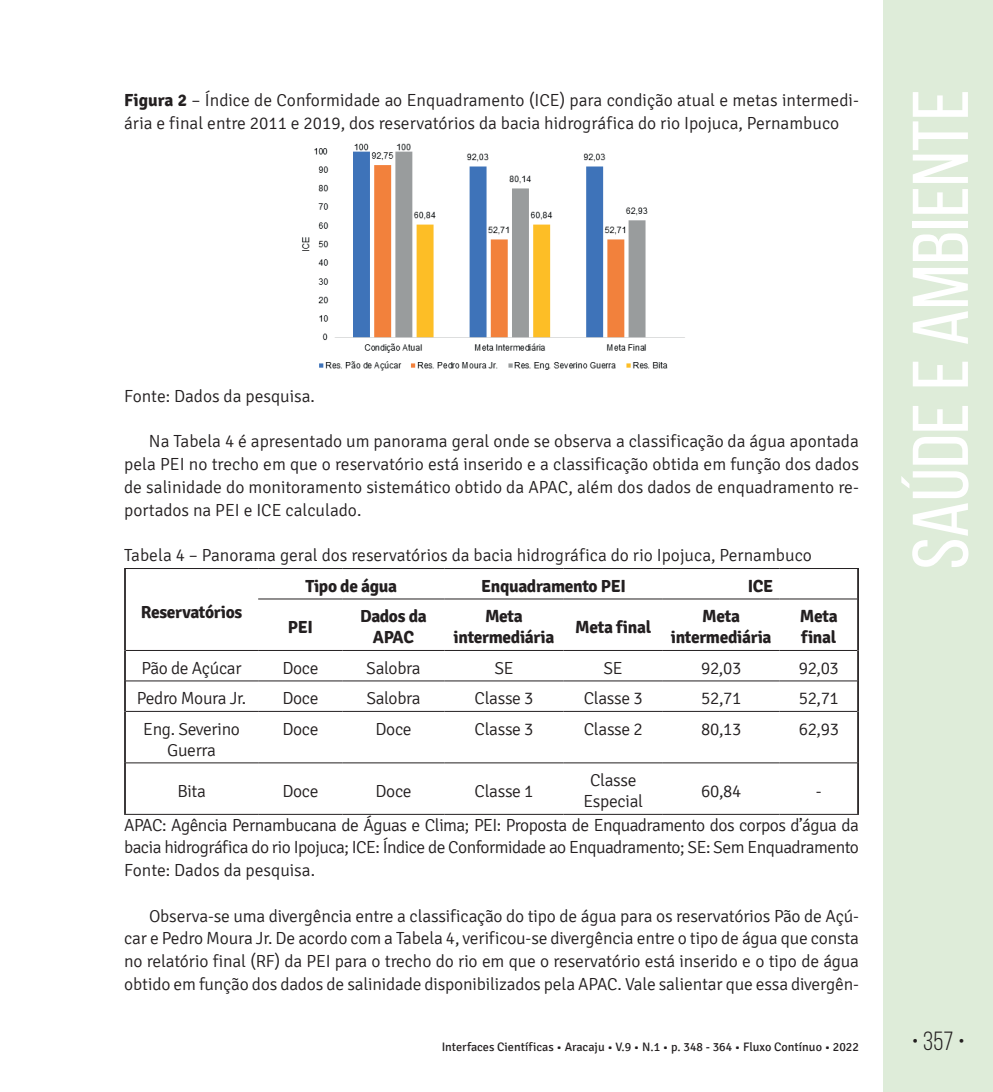
<style>
.page{position:relative;width:993px;height:1092px;background:#fff}
.page>*{position:absolute;margin:0;border:0;box-sizing:border-box;transform-origin:0 0}
.t1{font:78.75px "Bebas Neue";color:#fff;scale:1.09 1}
.t2{font:26.25px "Bebas Neue";color:#231f20}
.t3{font:300 17.5px/22.8px "Signika";letter-spacing:-.01em;color:#231f20;text-align:justify}
.t4{font:300 17.5px/33.6px "Signika";letter-spacing:-.03em;color:#231f20}
.t5{font:700 17.5px/21px "Signika";letter-spacing:-.02em;color:#231f20;text-align:center}
.t6{font:12.25px "Signika";color:#231f20}
.s1{font-weight:700}
</style>
<div class="page">
<div style="left:883px;top:0;width:109px;height:1091px;background:#deecd9"></div>
<img style="left:302px;top:143px;width:383px;height:228px">
<hr style="left:124px;top:569px;width:2px;height:30px;background:#231f20">
<hr style="left:124px;top:599px;width:2px;height:51px;background:#231f20">
<hr style="left:856px;top:599px;width:2px;height:51px;background:#231f20">
<hr style="left:124px;top:650px;width:2px;height:31px;background:#231f20">
<hr style="left:856px;top:650px;width:2px;height:31px;background:#231f20">
<hr style="left:124px;top:681px;width:2px;height:30px;background:#231f20">
<hr style="left:856px;top:681px;width:2px;height:30px;background:#231f20">
<hr style="left:124px;top:711px;width:2px;height:51px;background:#231f20">
<hr style="left:856px;top:711px;width:2px;height:51px;background:#231f20">
<hr style="left:124px;top:762px;width:2px;height:51px;background:#231f20">
<hr style="left:856px;top:762px;width:2px;height:51px;background:#231f20">
<hr style="left:856px;top:569px;width:2px;height:30px;background:#231f20">
<hr style="left:124px;top:568px;width:134px;height:1px;background:#231f20">
<hr style="left:258px;top:568px;width:84px;height:1px;background:#231f20">
<hr style="left:342px;top:568px;width:102px;height:1px;background:#231f20">
<hr style="left:444px;top:568px;width:119px;height:1px;background:#231f20">
<hr style="left:563px;top:568px;width:99px;height:1px;background:#231f20">
<hr style="left:662px;top:568px;width:117px;height:1px;background:#231f20">
<hr style="left:779px;top:568px;width:79px;height:1px;background:#231f20">
<hr style="left:258px;top:598px;width:84px;height:1px;background:#231f20">
<hr style="left:342px;top:598px;width:102px;height:1px;background:#231f20">
<hr style="left:444px;top:598px;width:119px;height:1px;background:#231f20">
<hr style="left:563px;top:598px;width:99px;height:1px;background:#231f20">
<hr style="left:662px;top:598px;width:117px;height:1px;background:#231f20">
<hr style="left:779px;top:598px;width:77px;height:1px;background:#231f20">
<hr style="left:126px;top:650px;width:132px;height:1px;background:#231f20">
<hr style="left:258px;top:650px;width:84px;height:1px;background:#231f20">
<hr style="left:342px;top:650px;width:102px;height:1px;background:#231f20">
<hr style="left:444px;top:650px;width:119px;height:1px;background:#231f20">
<hr style="left:563px;top:650px;width:99px;height:1px;background:#231f20">
<hr style="left:662px;top:650px;width:117px;height:1px;background:#231f20">
<hr style="left:779px;top:650px;width:77px;height:1px;background:#231f20">
<hr style="left:126px;top:680px;width:132px;height:1px;background:#231f20">
<hr style="left:258px;top:680px;width:84px;height:1px;background:#231f20">
<hr style="left:342px;top:680px;width:102px;height:1px;background:#231f20">
<hr style="left:444px;top:680px;width:119px;height:1px;background:#231f20">
<hr style="left:563px;top:680px;width:99px;height:1px;background:#231f20">
<hr style="left:662px;top:680px;width:117px;height:1px;background:#231f20">
<hr style="left:779px;top:680px;width:77px;height:1px;background:#231f20">
<hr style="left:126px;top:711px;width:132px;height:1px;background:#231f20">
<hr style="left:258px;top:711px;width:84px;height:1px;background:#231f20">
<hr style="left:342px;top:711px;width:102px;height:1px;background:#231f20">
<hr style="left:444px;top:711px;width:119px;height:1px;background:#231f20">
<hr style="left:563px;top:711px;width:99px;height:1px;background:#231f20">
<hr style="left:662px;top:711px;width:117px;height:1px;background:#231f20">
<hr style="left:779px;top:711px;width:77px;height:1px;background:#231f20">
<hr style="left:126px;top:762px;width:132px;height:1px;background:#231f20">
<hr style="left:258px;top:762px;width:84px;height:1px;background:#231f20">
<hr style="left:342px;top:762px;width:102px;height:1px;background:#231f20">
<hr style="left:444px;top:762px;width:119px;height:1px;background:#231f20">
<hr style="left:563px;top:762px;width:99px;height:1px;background:#231f20">
<hr style="left:662px;top:762px;width:117px;height:1px;background:#231f20">
<hr style="left:779px;top:762px;width:77px;height:1px;background:#231f20">
<hr style="left:124px;top:813px;width:134px;height:1px;background:#231f20">
<hr style="left:258px;top:813px;width:84px;height:1px;background:#231f20">
<hr style="left:342px;top:813px;width:102px;height:1px;background:#231f20">
<hr style="left:444px;top:813px;width:119px;height:1px;background:#231f20">
<hr style="left:563px;top:813px;width:99px;height:1px;background:#231f20">
<hr style="left:662px;top:813px;width:117px;height:1px;background:#231f20">
<hr style="left:779px;top:813px;width:79px;height:1px;background:#231f20">
<p class="t3" style="left:124px;top:89px;width:736px"><span class="s1">Figura 2</span> – Índice de Conformidade ao Enquadramento (ICE) para condição atual e metas intermedi&shy;ária e final entre 2011 e 2019, dos reservatórios da bacia hidrográfica do rio Ipojuca, Pernambuco</p>
<p class="t3" style="left:124px;top:385px;width:192px">Fonte: Dados da pesquisa.</p>
<p class="t3" style="left:124px;top:430px;width:736px;text-indent:25px">Na Tabela 4 é apresentado um panorama geral onde se observa a classificação da água apontada pela PEI no trecho em que o reservatório está inserido e a classificação obtida em função dos dados de salinidade do monitoramento sistemático obtido da APAC, além dos dados de enquadramento re&shy;portados na PEI e ICE calculado.</p>
<p class="t3" style="left:124px;top:544px;width:689px">Tabela 4 – Panorama geral dos reservatórios da bacia hidrográfica do rio Ipojuca, Pernambuco</p>
<p class="t5" style="left:141px;top:601px;width:103px">Reservatórios</p>
<p class="t5" style="left:305px;top:575px;width:93px">Tipo de água</p>
<p class="t5" style="left:481px;top:575px;width:146px">Enquadramento PEI</p>
<p class="t5" style="left:747px;top:575px;width:27px">ICE</p>
<p class="t5" style="left:288px;top:616px;width:27px">PEI</p>
<p class="t5" style="left:360px;top:606px;width:68px">Dados da<br>APAC</p>
<p class="t5" style="left:453px;top:606px;width:102px">Meta intermediária</p>
<p class="t5" style="left:575px;top:616px;width:77px">Meta final</p>
<p class="t5" style="left:670px;top:606px;width:102px">Meta intermediária</p>
<p class="t5" style="left:799px;top:606px;width:39px;text-align:left">Meta final</p>
<p class="t3" style="left:142px;top:657px;width:101px">Pão de Açúcar</p>
<p class="t3" style="left:282px;top:657px;width:38px">Doce</p>
<p class="t3" style="left:366px;top:657px;width:56px">Salobra</p>
<p class="t3" style="left:494px;top:657px;width:21px">SE</p>
<p class="t3" style="left:603px;top:657px;width:21px">SE</p>
<p class="t3" style="left:701px;top:657px;width:42px">92,03</p>
<p class="t3" style="left:798px;top:657px;width:42px">92,03</p>
<p class="t3" style="left:137px;top:687px;width:111px">Pedro Moura Jr.</p>
<p class="t3" style="left:282px;top:687px;width:38px">Doce</p>
<p class="t3" style="left:366px;top:687px;width:56px">Salobra</p>
<p class="t3" style="left:474px;top:687px;width:60px">Classe 3</p>
<p class="t3" style="left:583px;top:687px;width:60px">Classe 3</p>
<p class="t3" style="left:701px;top:687px;width:42px">52,71</p>
<p class="t3" style="left:798px;top:687px;width:42px">52,71</p>
<p class="t3" style="left:143px;top:718px;width:98px;line-height:21px;text-align:center">Eng. Severino<br>Guerra</p>
<p class="t3" style="left:282px;top:717px;width:38px">Doce</p>
<p class="t3" style="left:375px;top:717px;width:38px">Doce</p>
<p class="t3" style="left:474px;top:717px;width:60px">Classe 3</p>
<p class="t3" style="left:583px;top:717px;width:60px">Classe 2</p>
<p class="t3" style="left:701px;top:717px;width:42px">80,13</p>
<p class="t3" style="left:798px;top:717px;width:42px">62,93</p>
<p class="t3" style="left:177px;top:779px;width:30px">Bita</p>
<p class="t3" style="left:282px;top:779px;width:38px">Doce</p>
<p class="t3" style="left:375px;top:779px;width:38px">Doce</p>
<p class="t3" style="left:474px;top:779px;width:60px">Classe 1</p>
<p class="t3" style="left:583px;top:770px;width:61px;line-height:21px;text-align:center">Classe<br>Especial</p>
<p class="t3" style="left:701px;top:779px;width:42px">60,84</p>
<p class="t4" style="left:124px;top:774px;width:736px;text-indent:691px">-<br>APAC: Agência Pernambucana de Águas e Clima; PEI: Proposta de Enquadramento dos corpos d’água da</p>
<p class="t4" style="left:124px;top:836px;width:736px;line-height:22.8px">bacia hidrográfica do rio Ipojuca; ICE: Índice de Conformidade ao Enquadramento; SE: Sem Enquadramento<br>Fonte: Dados da pesquisa.</p>
<p class="t3" style="left:124px;top:904px;width:736px;text-indent:25px">Observa-se uma divergência entre a classificação do tipo de água para os reservatórios Pão de Açú&shy;car e Pedro Moura Jr. De acordo com a Tabela 4, verificou-se divergência entre o tipo de água que consta no relatório final (RF) da PEI para o trecho do rio em que o reservatório está inserido e o tipo de água obtido em função dos dados de salinidade disponibilizados pela APAC. Vale salientar que essa divergên-</p>
<h1 class="t1" style="left:897px;top:569px;width:442px;rotate:-90deg">Saúde e Ambiente</h1>
<p class="t6" style="left:441px;top:1040px;width:418px">Interfaces Científicas • Aracaju • V.9 • N.1 • p. 348 - 364 • Fluxo Contínuo • 2022</p>
<h2 class="t2" style="left:911px;top:1026px;width:55px">• 357 •</h2>
</div>
